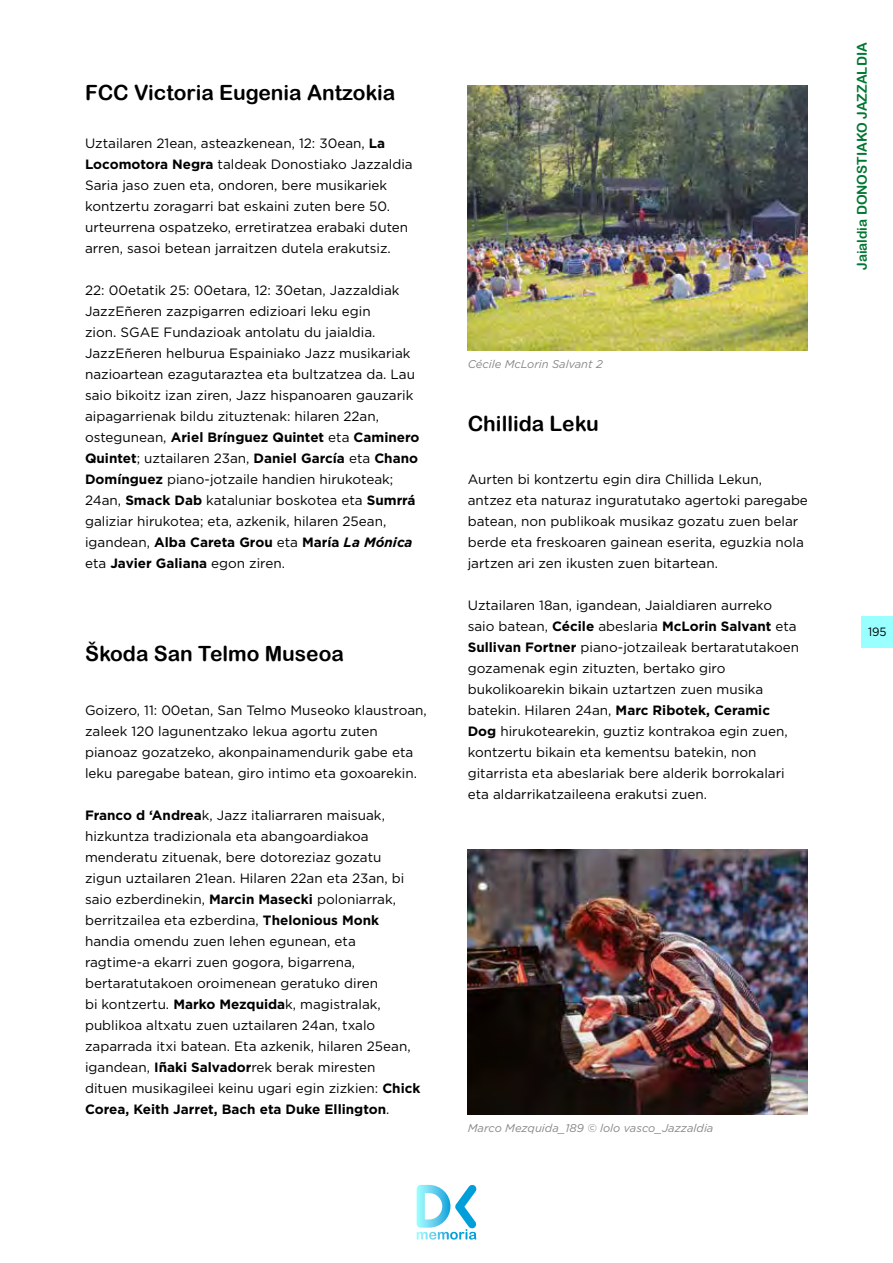
<style>
.page{position:relative;width:893px;height:1263px;background:#fff}
.page>*{position:absolute;margin:0;border:0;box-sizing:border-box;transform-origin:0 0}
.t1{font:21px "Arial Rounded MT Bold";color:#000}
.t2{font:13.5px/21px "Gotham";color:#000}
.t3{font:13.5px "Arial Rounded MT Bold";color:#007732}
.t4{font:12px "Gotham";color:#000;scale:.96 1}
.t5{font:italic 11.25px "Gotham";color:#878787}
.s1{font-weight:700}
.s2{font-weight:700;font-style:italic}
</style>
<div class="page">
<div style="left:862px;top:616px;width:31px;height:31px;background:#9ff"></div>
<svg style="left:417px;top:1184px;width:60px;height:55px"></svg>
<img style="left:468px;top:85px;width:340px;height:265px">
<img style="left:468px;top:849px;width:340px;height:265px">
<h1 class="t1" style="left:85px;top:80px;width:312px">FCC Victoria Eugenia Antzokia</h1>
<p class="t2" style="left:85px;top:132px;width:329px">Uztailaren 21ean, asteazkenean, 12: 30ean, <span class="s1">La Locomotora Negra</span> taldeak Donostiako Jazzaldia Saria jaso zuen eta, ondoren, bere musikariek kontzertu zoragarri bat eskaini zuten bere 50. urteurrena ospatzeko, erretiratzea erabaki duten arren, sasoi betean jarraitzen dutela erakutsiz.</p>
<p class="t2" style="left:85px;top:280px;width:336px">22: 00etatik 25: 00etara, 12: 30etan, Jazzaldiak JazzEñeren zazpigarren edizioari leku egin<br>zion. SGAE Fundazioak antolatu du jaialdia.<br>JazzEñeren helburua Espainiako Jazz musikariak nazioartean ezagutaraztea eta bultzatzea da. Lau saio bikoitz izan ziren, Jazz hispanoaren gauzarik aipagarrienak bildu zituztenak: hilaren 22an, ostegunean, <span class="s1">Ariel Brínguez Quintet</span> eta <span class="s1">Caminero Quintet</span>; uztailaren 23an, <span class="s1">Daniel García</span> eta <span class="s1">Chano Domínguez</span> piano-jotzaile handien hirukoteak; 24an, <span class="s1">Smack Dab</span> kataluniar boskotea eta <span class="s1">Sumrrá </span>galiziar hirukotea; eta, azkenik, hilaren 25ean, igandean, <span class="s1">Alba Careta Grou</span> eta <span class="s1">María</span> <span class="s2">La Mónica </span>eta <span class="s1">Javier Galiana</span> egon ziren.</p>
<h1 class="t1" style="left:85px;top:641px;width:260px">Škoda San Telmo Museoa</h1>
<p class="t2" style="left:85px;top:699px;width:343px">Goizero, 11: 00etan, San Telmo Museoko klaustroan, zaleek 120 lagunentzako lekua agortu zuten pianoaz gozatzeko, akonpainamendurik gabe eta leku paregabe batean, giro intimo eta goxoarekin.</p>
<p class="t2" style="left:85px;top:804px;width:337px"><span class="s1">Franco d ‘Andrea</span>k, Jazz italiarraren maisuak, hizkuntza tradizionala eta abangoardiakoa menderatu zituenak, bere dotoreziaz gozatu zigun uztailaren 21ean. Hilaren 22an eta 23an, bi saio ezberdinekin, <span class="s1">Marcin Masecki</span> poloniarrak, berritzailea eta ezberdina, <span class="s1">Thelonious Monk </span>handia omendu zuen lehen egunean, eta ragtime-a ekarri zuen gogora, bigarrena, bertaratutakoen oroimenean geratuko diren<br>bi kontzertu. <span class="s1">Marko Mezquida</span>k, magistralak, publikoa altxatu zuen uztailaren 24an, txalo zaparrada itxi batean. Eta azkenik, hilaren 25ean, igandean, <span class="s1">Iñaki Salvador</span>rek berak miresten dituen musikagileei keinu ugari egin zizkien: <span class="s1">Chick Corea, Keith Jarret, Bach eta Duke Ellington</span>.</p>
<p class="t5" style="left:468px;top:356px;width:137px">Cécile McLorin Salvant 2</p>
<h1 class="t1" style="left:468px;top:411px;width:133px">Chillida Leku</h1>
<p class="t2" style="left:468px;top:468px;width:342px">Aurten bi kontzertu egin dira Chillida Lekun, antzez eta naturaz inguratutako agertoki paregabe batean, non publikoak musikaz gozatu zuen belar berde eta freskoaren gainean eserita, eguzkia nola jartzen ari zen ikusten zuen bitartean.</p>
<p class="t2" style="left:468px;top:594px;width:333px">Uztailaren 18an, igandean, Jaialdiaren aurreko saio batean, <span class="s1">Cécile</span> abeslaria <span class="s1">McLorin Salvant</span> eta <span class="s1">Sullivan Fortner</span> piano-jotzaileak bertaratutakoen gozamenak egin zituzten, bertako giro bukolikoarekin bikain uztartzen zuen musika batekin. Hilaren 24an, <span class="s1">Marc Ribotek, Ceramic Dog</span> hirukotearekin, guztiz kontrakoa egin zuen, kontzertu bikain eta kementsu batekin, non gitarrista eta abeslariak bere alderik borrokalari eta aldarrikatzaileena erakutsi zuen.</p>
<p class="t5" style="left:468px;top:1120px;width:247px">Marco Mezquida_189 © lolo vasco_Jazzaldia</p>
<p class="t3" style="left:854px;top:270px;width:229px;rotate:-90deg">Jaialdia DONOSTIAKO JAZZALDIA</p>
<p class="t4" style="left:868px;top:624px;width:21px">195</p>
</div>
